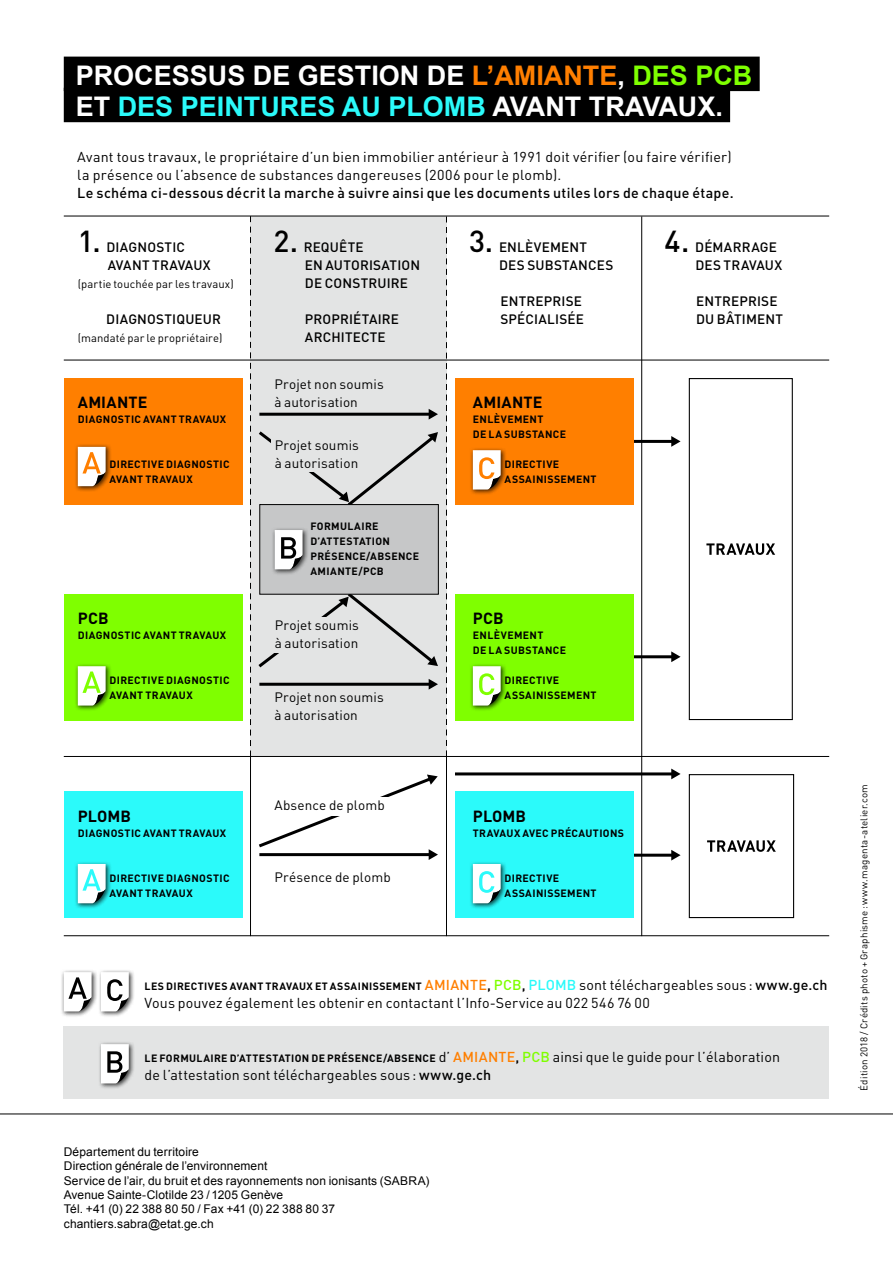
<style>
.page{position:relative;width:893px;height:1263px;background:#fff}
.page>*{position:absolute;margin:0;border:0;box-sizing:border-box;transform-origin:0 0}
.t1{font:500 30px "DIN";color:#000}
.t2{font:700 27px/31px "Arial";color:#fff}
.t3{font:700 15.9px "DIN Pro";color:#000}
.t4{font:14.25px/18px "DIN";letter-spacing:.015em;color:#000}
.t5{font:500 14.25px "DIN";letter-spacing:.02em;color:#000}
.t6{font:500 14.25px "DIN";color:#7fff00}
.t7{font:500 14.25px "DIN";color:#2bfafa}
.t8{font:500 13.5px/18px "DIN";letter-spacing:.02em;color:#000}
.t9{font:13.5px/18px "DIN";letter-spacing:.01em;color:#000}
.t10{font:500 13.5px/18px "DIN";letter-spacing:.085em;color:#000}
.t11{font:500 13.5px "DIN";letter-spacing:.07em;color:#000}
.t12{font:12px/14.4px "Arial";letter-spacing:.01em;color:#000}
.t13{font:11.25px "DIN";letter-spacing:.01em;color:#000}
.t14{font:700 10.5px/15px "DIN Pro";letter-spacing:.035em;color:#000}
.t15{font:9.75px "DIN";letter-spacing:.025em;color:#000}
.s1{color:#ff7f00}
.s2{color:#7fff00}
.s3{color:#2bfafa}
.s4{color:#000}
.s5{font-weight:500}
.s6{font-family:"DIN";font-weight:500;font-size:14.25px;color:#ff7f00}
.s7{font-family:"DIN";font-weight:400;font-size:14.25px}
</style>
<div class="page">
<div style="left:250px;top:216px;width:196px;height:540px;background:#e3e4e4"></div>
<div style="left:64px;top:1026px;width:765px;height:72px;background:#e3e4e4"></div>
<div style="left:64px;top:57px;width:696px;height:34px;background:#000"></div>
<div style="left:64px;top:88px;width:666px;height:34px;background:#000"></div>
<hr style="left:0;top:1113px;width:893px;height:1px;background:#000">
<div style="left:689px;top:378px;width:104px;height:342px;border:1px solid #000"></div>
<svg style="left:706px;top:543px;width:69px;height:12px"></svg>
<hr style="left:641px;top:216px;width:1px;height:720px;background:#000">
<hr style="left:446px;top:756px;width:1px;height:180px;background:#000">
<hr style="left:250px;top:756px;width:1px;height:180px;background:#000">
<hr style="left:455px;top:772px;width:218px;height:3px;background:#000">
<svg style="left:671px;top:768px;width:10px;height:11px"></svg>
<hr style="left:571px;top:655px;width:102px;height:3px;background:#000">
<svg style="left:671px;top:651px;width:10px;height:11px"></svg>
<hr style="left:571px;top:854px;width:102px;height:3px;background:#000">
<svg style="left:671px;top:850px;width:10px;height:10px"></svg>
<hr style="left:571px;top:440px;width:102px;height:3px;background:#000">
<svg style="left:671px;top:436px;width:10px;height:11px"></svg>
<div style="left:689px;top:774px;width:105px;height:144px;border:1px solid #000"></div>
<svg style="left:707px;top:840px;width:69px;height:12px"></svg>
<div style="left:64px;top:792px;width:178px;height:126px;background:#2bfafa"></div>
<div style="left:75px;top:861px;width:37px;height:48px;background:#000;opacity:.75"></div>
<svg style="left:78px;top:864px;width:28px;height:39px"></svg>
<div style="left:455px;top:378px;width:179px;height:126px;background:#ff7f00"></div>
<div style="left:470px;top:447px;width:37px;height:49px;background:#000;opacity:.75"></div>
<svg style="left:473px;top:450px;width:28px;height:39px"></svg>
<div style="left:455px;top:594px;width:179px;height:126px;background:#7fff00"></div>
<div style="left:470px;top:663px;width:37px;height:49px;background:#000;opacity:.75"></div>
<svg style="left:473px;top:666px;width:28px;height:39px"></svg>
<div style="left:455px;top:792px;width:179px;height:126px;background:#2bfafa"></div>
<div style="left:470px;top:861px;width:37px;height:48px;background:#000;opacity:.75"></div>
<svg style="left:473px;top:864px;width:28px;height:39px"></svg>
<div style="left:98px;top:969px;width:37px;height:48px;background:#000;opacity:.75"></div>
<svg style="left:101px;top:972px;width:28px;height:39px"></svg>
<div style="left:98px;top:1041px;width:37px;height:48px;background:#000;opacity:.75"></div>
<svg style="left:101px;top:1044px;width:28px;height:39px"></svg>
<hr style="left:64px;top:216px;width:765px;height:1px;background:#000">
<hr style="left:64px;top:360px;width:765px;height:1px;background:#000">
<hr style="left:64px;top:756px;width:765px;height:1px;background:#000">
<hr style="left:64px;top:935px;width:765px;height:1px;background:#000">
<svg style="left:446px;top:217px;width:1px;height:539px"></svg>
<svg style="left:259px;top:774px;width:179px;height:86px"></svg>
<div style="left:64px;top:378px;width:178px;height:126px;background:#ff7f00"></div>
<div style="left:75px;top:444px;width:37px;height:48px;background:#000;opacity:.75"></div>
<svg style="left:78px;top:447px;width:28px;height:39px"></svg>
<div style="left:64px;top:594px;width:178px;height:126px;background:#7fff00"></div>
<div style="left:75px;top:663px;width:37px;height:49px;background:#000;opacity:.75"></div>
<svg style="left:78px;top:666px;width:28px;height:39px"></svg>
<div style="left:61px;top:969px;width:37px;height:48px;background:#000;opacity:.75"></div>
<svg style="left:64px;top:972px;width:28px;height:39px"></svg>
<svg style="left:250px;top:216px;width:188px;height:540px"></svg>
<h2 class="t2" style="left:76px;top:61px;width:656px">PROCESSUS DE GESTION DE <span class="s1">L’AMIANTE</span>, <span class="s2">DES PCB<br></span>ET <span class="s3">DES PEINTURES AU PLOMB</span> AVANT TRAVAUX.<span class="s4">.</span></h2>
<h3 class="t4" style="left:77px;top:148px;width:656px">Avant tous travaux, le propriétaire d’un bien immobilier antérieur à 1991 doit vérifier (ou faire vérifier) la présence ou l’absence de substances dangereuses (2006 pour le plomb).</h3>
<h3 class="t5" style="left:77px;top:184px;width:658px">LE SCHÉMA CI-DESSOUS DÉCRIT LA MARCHE À SUIVRE AINSI QUE LES DOCUMENTS UTILES LORS DE CHAQUE ÉTAPE.</h3>
<h1 class="t1" style="left:78px;top:222px;width:24px">1.</h1>
<p class="t8" style="left:106px;top:238px;width:80px">DIAGNOSTIC</p>
<p class="t8" style="left:78px;top:256px;width:14px">A</p>
<p class="t11" style="left:116px;top:257px;width:95px">VANT TRAVAUX</p>
<p class="t13" style="left:78px;top:277px;width:158px">(partie touchée par les travaux)</p>
<p class="t8" style="left:106px;top:310px;width:116px">DIAGNOSTIQUEUR</p>
<p class="t13" style="left:78px;top:331px;width:146px">(mandaté par le propriétaire)</p>
<h3 class="t3" style="left:78px;top:389px;width:11px">AMIANTE</h3>
<p class="t14" style="left:78px;top:411px;width:150px">DIAGNOSTIC AVANT TRAVAUX</p>
<p class="t14" style="left:110px;top:456px;width:121px">DIRECTIVE DIAGNOSTIC<br>AVANT TRAVAUX</p>
<h3 class="t3" style="left:78px;top:605px;width:11px">PCB</h3>
<p class="t14" style="left:78px;top:627px;width:150px">DIAGNOSTIC AVANT TRAVAUX</p>
<p class="t14" style="left:110px;top:672px;width:121px">DIRECTIVE DIAGNOSTIC<br>AVANT TRAVAUX</p>
<h3 class="t3" style="left:78px;top:803px;width:32px">PLOMB</h3>
<p class="t14" style="left:78px;top:825px;width:150px">DIAGNOSTIC AVANT TRAVAUX</p>
<p class="t14" style="left:110px;top:870px;width:121px">DIRECTIVE DIAGNOSTIC<br>AVANT TRAVAUX</p>
<h1 class="t1" style="left:273px;top:222px;width:26px">2.</h1>
<p class="t8" style="left:304px;top:238px;width:118px">REQUÊTE<br>EN AUTORISATION</p>
<p class="t8" style="left:273px;top:274px;width:21px">D</p>
<p class="t8" style="left:314px;top:274px;width:95px">E CONSTRUIRE</p>
<p class="t8" style="left:305px;top:310px;width:96px">PROPRIÉTAIRE</p>
<p class="t8" style="left:273px;top:328px;width:21px">A</p>
<p class="t8" style="left:314px;top:328px;width:73px">RCHITECTE</p>
<p class="t9" style="left:274px;top:375px;width:111px">Projet non soumis à autorisation</p>
<p class="t9" style="left:275px;top:436px;width:86px">Projet soumis à autorisation</p>
<p class="t14" style="left:310px;top:518px;width:110px">FORMULAIRE<br>D’ATTESTATION<br>PRÉSENCE/ABSENCE<br>AMIANTE/PCB</p>
<p class="t9" style="left:275px;top:616px;width:86px">Projet soumis à autorisation</p>
<p class="t9" style="left:274px;top:688px;width:111px">Projet non soumis à autorisation</p>
<p class="t9" style="left:274px;top:796px;width:112px">Absence de plomb</p>
<p class="t9" style="left:274px;top:868px;width:118px">Présence de plomb</p>
<h1 class="t1" style="left:469px;top:222px;width:26px">3.</h1>
<p class="t8" style="left:499px;top:238px;width:89px">ENLÈVEMENT</p>
<p class="t8" style="left:469px;top:256px;width:21px">D</p>
<p class="t8" style="left:508px;top:256px;width:107px">ES SUBSTANCES</p>
<p class="t8" style="left:500px;top:292px;width:85px">ENTREPRISE<br>SPÉCIALISÉE</p>
<h3 class="t3" style="left:473px;top:389px;width:11px">AMIANTE</h3>
<p class="t14" style="left:473px;top:411px;width:95px">ENLÈVEMENT<br>DE LA SUBSTANCE</p>
<p class="t14" style="left:505px;top:456px;width:94px">DIRECTIVE<br>ASSAINISSEMENT</p>
<h1 class="t1" style="left:665px;top:222px;width:26px">4.</h1>
<p class="t10" style="left:695px;top:238px;width:88px">DÉMARRAGE<br>DES TRAVAUX</p>
<p class="t8" style="left:696px;top:292px;width:83px">ENTREPRISE</p>
<p class="t8" style="left:665px;top:310px;width:21px">D</p>
<p class="t8" style="left:705px;top:310px;width:79px">U BÂTIMENT</p>
<h3 class="t3" style="left:473px;top:605px;width:11px">PCB</h3>
<p class="t14" style="left:473px;top:627px;width:95px">ENLÈVEMENT<br>DE LA SUBSTANCE</p>
<p class="t14" style="left:505px;top:672px;width:94px">DIRECTIVE<br>ASSAINISSEMENT</p>
<h3 class="t3" style="left:473px;top:803px;width:32px">PLOMB</h3>
<p class="t14" style="left:473px;top:825px;width:153px">TRAVAUX AVEC PRÉCAUTIONS</p>
<p class="t14" style="left:505px;top:870px;width:94px">DIRECTIVE<br>ASSAINISSEMENT</p>
<h3 class="t4" style="left:145px;top:976px;width:684px;text-indent:434px">sont téléchargeables sous : <span class="s5">WWW.GE.CH<br></span>Vous pouvez également les obtenir en contactant l’Info-Service au 022 546 76 00</h3>
<p class="t14" style="left:145px;top:977px;width:325px">LES DIRECTIVES AVANT TRAVAUX ET ASSAINISSEMENT <span class="s6">AMIANTE</span></p>
<h3 class="t6" style="left:487px;top:976px;width:17px"><span class="s4">,</span> PCB</h3>
<h3 class="t7" style="left:522px;top:976px;width:35px"><span class="s4">,</span> PLOMB</h3>
<p class="t14" style="left:145px;top:1049px;width:353px">LE FORMULAIRE D’ATTESTATION DE PRÉSENCE/ABSENCE <span class="s7">d’</span> <span class="s6">AMIANTE</span></p>
<h3 class="t6" style="left:516px;top:1048px;width:17px"><span class="s4">,</span> PCB</h3>
<h3 class="t4" style="left:553px;top:1048px;width:229px">ainsi que le guide pour l’élaboration</h3>
<h3 class="t4" style="left:145px;top:1066px;width:348px">de l’attestation sont téléchargeables sous : <span class="s5">WWW.GE.CH</span></h3>
<p class="t12" style="left:64px;top:1144px;width:367px">Département du territoire<br>Direction générale de l’environnement<br>Service de l’air, du bruit et des rayonnements non ionisants (SABRA)<br>Avenue Sainte-Clotilde 23 / 1205 Genève<br>Tél. +41 (0) 22 388 80 50 / Fax +41 (0) 22 388 80 37 chantiers.sabra@etat.ge.ch</p>
<p class="t15" style="left:858px;top:1091px;width:308px;rotate:-90deg">édition 2018 / Crédits photo + Graphisme: www.magenta-atelier.com</p>
</div>
